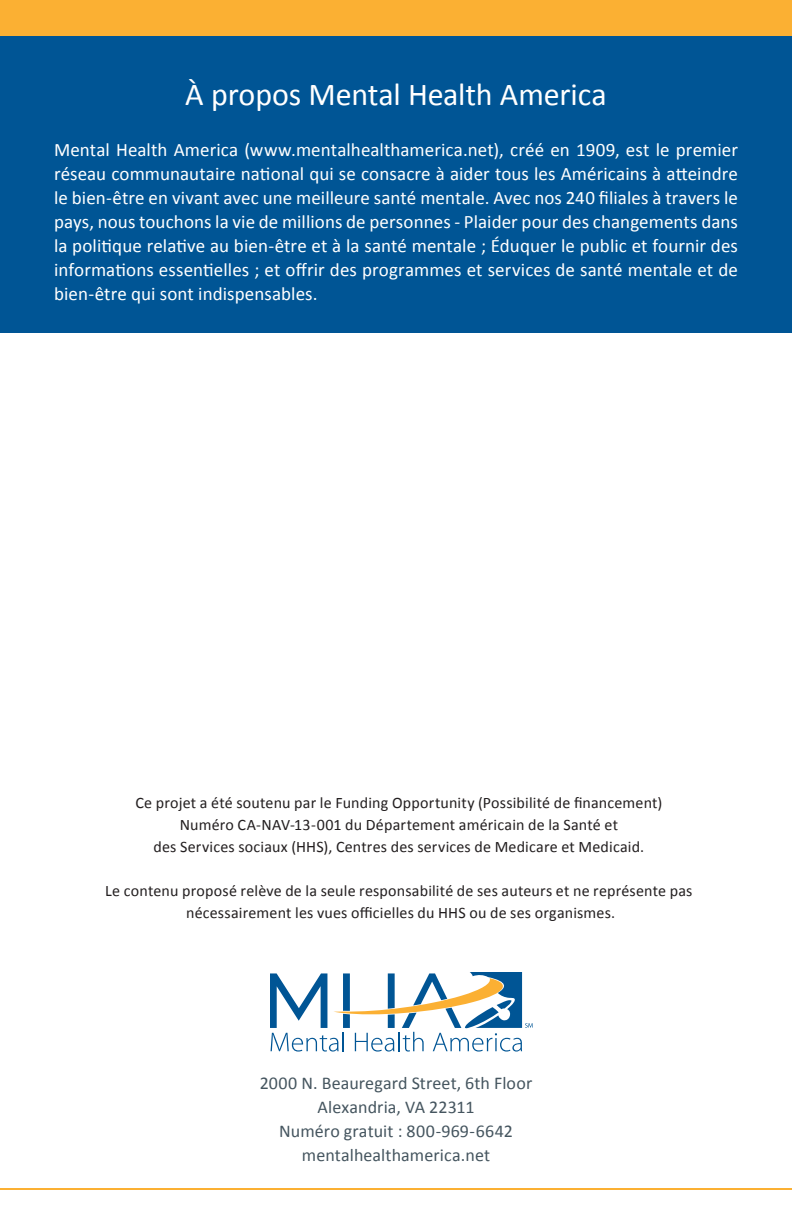
<style>
.page{position:relative;width:792px;height:1224px;background:#fff}
.page>*{position:absolute;margin:0;border:0;box-sizing:border-box;transform-origin:0 0}
.Subsection{font:32px "Calibri";letter-spacing:-.005em;color:#fff}
.Text{font:19px/24px "Calibri";letter-spacing:.005em;color:#fff;text-align:justify}
.Text-2{font:18px "Calibri";letter-spacing:.005em;color:#45555f}
.Text-3{font:16px/22px "Calibri";letter-spacing:.01em;color:#231f20;text-align:center}
</style>
<div class="page">
<div style="left:0;top:0;width:792px;height:36px;background:#fbb033"></div>
<div style="left:0;top:36px;width:792px;height:297px;background:#005595"></div>
<svg style="left:270px;top:972px;width:263px;height:80px"></svg>
<hr style="left:0;top:1188px;width:792px;height:2px;background:#fbb033">
<p class="Subsection" style="left:185px;top:74px;width:423px">À propos Mental Health America</p>
<p class="Text" style="left:54px;top:138px;width:686px">Mental Health America (www.mentalhealthamerica.net), créé en 1909, est le premier réseau communautaire national qui se consacre à aider tous les Américains à atteindre le bien-être en vivant avec une meilleure santé mentale. Avec nos 240 filiales à travers le pays, nous touchons la vie de millions de personnes - Plaider pour des changements dans la politique relative au bien-être et à la santé mentale ; Éduquer le public et fournir des informations essentielles ; et offrir des programmes et services de santé mentale et de bien-être qui sont indispensables.</p>
<p class="Text-3" style="left:135px;top:792px;width:528px">Ce projet a été soutenu par le Funding Opportunity (Possibilité de financement)</p>
<p class="Text-3" style="left:180px;top:814px;width:440px">Numéro CA-NAV-13-001 du Département américain de la Santé et</p>
<p class="Text-3" style="left:153px;top:836px;width:492px">des Services sociaux (HHS), Centres des services de Medicare et Medicaid.</p>
<p class="Text-3" style="left:105px;top:880px;width:589px">Le contenu proposé relève de la seule responsabilité de ses auteurs et ne représente pas nécessairement les vues officielles du HHS ou de ses organismes.</p>
<p class="Text-2" style="left:260px;top:1072px;width:274px">2000 N. Beauregard Street, 6th Floor</p>
<p class="Text-2" style="left:317px;top:1096px;width:159px">Alexandria, VA 22311</p>
<p class="Text-2" style="left:279px;top:1120px;width:235px">Numéro gratuit : 800-969-6642</p>
<p class="Text-2" style="left:302px;top:1144px;width:190px">mentalhealthamerica.net</p>
</div>
